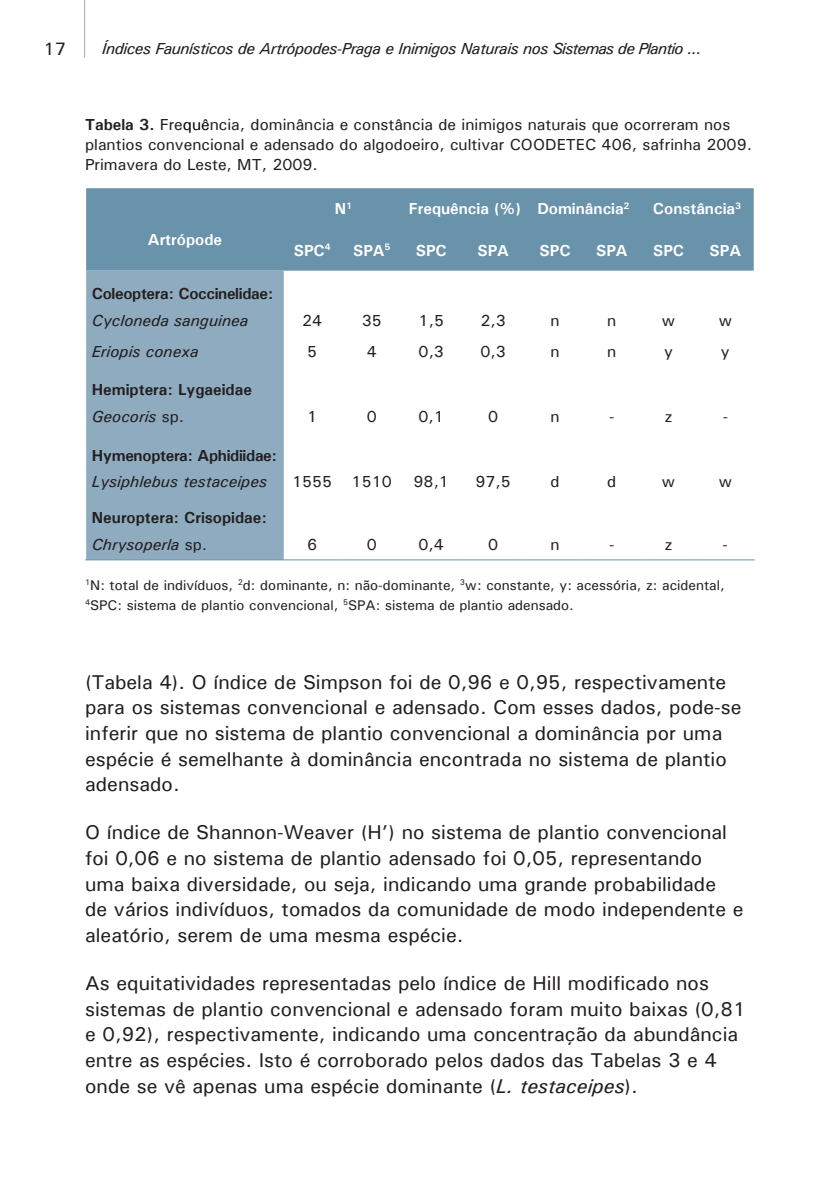
<style>
.page{position:relative;width:840px;height:1191px;background:#fff}
.page>*{position:absolute;margin:0;border:0;box-sizing:border-box;transform-origin:0 0}
.t1{font:500 20px/25.6px "Univers";color:#231f20}
.t2{font:500 18px "Univers";color:#231f20}
.t3{font:500 16px/20px "Univers";color:#231f20}
.t4{font:italic 500 16px "Univers";letter-spacing:-.03em;color:#231f20}
.t5{font:700 16px "Univers";color:#fff}
.t6{font:700 16px/26.8px "Univers";color:#231f20}
.t7{font:italic 500 16px "Univers";color:#231f20}
.t8{font:700 16px "Univers";letter-spacing:-.02em;color:#231f20}
.t9{font:500 14px/20px "Univers";color:#231f20}
.s1{font-weight:700}
.s2{color:#040503}
.s3{font-weight:500;font-style:italic}
.s4{font-weight:500}
.s5{font-style:italic}
</style>
<div class="page">
<hr style="left:84px;top:0;width:1px;height:57px;background:#aca7a9">
<div style="left:86px;top:188px;width:667px;height:83px;background:#6992ab"></div>
<div style="left:86px;top:271px;width:197px;height:288px;background:#8fabc0"></div>
<hr style="left:85px;top:559px;width:198px;height:1px;background:#6992ab">
<hr style="left:283px;top:559px;width:57px;height:1px;background:#6992ab">
<hr style="left:340px;top:559px;width:63px;height:1px;background:#6992ab">
<hr style="left:403px;top:559px;width:56px;height:1px;background:#6992ab">
<hr style="left:459px;top:559px;width:67px;height:1px;background:#6992ab">
<hr style="left:526px;top:559px;width:57px;height:1px;background:#6992ab">
<hr style="left:583px;top:559px;width:56px;height:1px;background:#6992ab">
<hr style="left:639px;top:559px;width:57px;height:1px;background:#6992ab">
<hr style="left:696px;top:559px;width:58px;height:1px;background:#6992ab">
<p class="t2" style="left:44px;top:37px;width:24px">17</p>
<p class="t4" style="left:102px;top:38px;width:600px">Índices Faunísticos de Artrópodes-Praga e Inimigos Naturais nos Sistemas de Plantio ...</p>
<p class="t3" style="left:85px;top:114px;width:668px"><span class="s1">Tabela 3.</span> Fre<span class="s2">quê</span>ncia, dominância e constância de inimigos naturais que ocorreram nos plantios convencional e adensado do algodoeiro, cultivar COODETEC 406, safrinha 2009.<br>Primavera do Leste, MT, 2009.</p>
<p class="t5" style="left:148px;top:229px;width:76px">Artrópode</p>
<p class="t5" style="left:334px;top:199px;width:19px">N<sup>1</sup></p>
<p class="t5" style="left:408px;top:199px;width:222px">Frequência (%) Dominância<sup>2</sup></p>
<p class="t5" style="left:652px;top:199px;width:89px">Constância<sup>3</sup></p>
<p class="t5" style="left:293px;top:240px;width:38px">SPC<sup>4</sup></p>
<p class="t5" style="left:353px;top:240px;width:39px">SPA<sup>5</sup></p>
<p class="t5" style="left:415px;top:240px;width:32px">SPC</p>
<p class="t5" style="left:477px;top:240px;width:33px">SPA</p>
<p class="t5" style="left:539px;top:240px;width:32px">SPC</p>
<p class="t5" style="left:595px;top:240px;width:33px">SPA</p>
<p class="t5" style="left:652px;top:240px;width:32px">SPC</p>
<p class="t5" style="left:709px;top:240px;width:33px">SPA</p>
<p class="t8" style="left:92px;top:283px;width:182px">Coleoptera: Coccinelidae:</p>
<p class="t7" style="left:92px;top:310px;width:158px">Cycloneda sanguinea</p>
<p class="t3" style="left:302px;top:310px;width:22px">24</p>
<p class="t3" style="left:361px;top:310px;width:22px">35</p>
<p class="t3" style="left:418px;top:310px;width:27px">1,5</p>
<p class="t3" style="left:480px;top:310px;width:27px">2,3</p>
<p class="t3" style="left:550px;top:310px;width:11px">n</p>
<p class="t3" style="left:607px;top:310px;width:11px">n</p>
<p class="t3" style="left:661px;top:310px;width:15px">w</p>
<p class="t3" style="left:718px;top:310px;width:15px">w</p>
<p class="t7" style="left:92px;top:341px;width:108px">Eriopis conexa</p>
<p class="t3" style="left:307px;top:341px;width:12px">5</p>
<p class="t3" style="left:366px;top:341px;width:12px">4</p>
<p class="t3" style="left:418px;top:341px;width:27px">0,3</p>
<p class="t3" style="left:480px;top:341px;width:27px">0,3</p>
<p class="t3" style="left:550px;top:341px;width:11px">n</p>
<p class="t3" style="left:607px;top:341px;width:11px">n</p>
<p class="t3" style="left:663px;top:341px;width:10px">y</p>
<p class="t3" style="left:720px;top:341px;width:10px">y</p>
<p class="t6" style="left:92px;top:376px;width:161px">Hemiptera: Lygaeidae<br><span class="s3">Geocoris</span> <span class="s4">sp.</span></p>
<p class="t3" style="left:307px;top:406px;width:12px">1</p>
<p class="t3" style="left:366px;top:406px;width:12px">0</p>
<p class="t3" style="left:418px;top:406px;width:27px">0,1</p>
<p class="t3" style="left:488px;top:406px;width:12px">0</p>
<p class="t3" style="left:550px;top:406px;width:11px">n</p>
<p class="t3" style="left:608px;top:406px;width:7px">-</p>
<p class="t3" style="left:664px;top:406px;width:9px">z</p>
<p class="t3" style="left:722px;top:406px;width:7px">-</p>
<p class="t8" style="left:92px;top:445px;width:186px">Hymenoptera: Aphidiidae:</p>
<p class="t7" style="left:92px;top:471px;width:177px">Lysiphlebus testaceipes</p>
<p class="t3" style="left:292px;top:471px;width:101px">1555 1510</p>
<p class="t3" style="left:413px;top:471px;width:37px">98,1</p>
<p class="t3" style="left:475px;top:471px;width:37px">97,5</p>
<p class="t3" style="left:550px;top:471px;width:11px">d</p>
<p class="t3" style="left:607px;top:471px;width:11px">d</p>
<p class="t3" style="left:661px;top:471px;width:15px">w</p>
<p class="t3" style="left:718px;top:471px;width:15px">w</p>
<p class="t6" style="left:92px;top:504px;width:176px">Neuroptera: Crisopidae:<br><span class="s3">Chrysoperla</span> <span class="s4">sp.</span></p>
<p class="t3" style="left:307px;top:534px;width:12px">6</p>
<p class="t3" style="left:366px;top:534px;width:12px">0</p>
<p class="t3" style="left:418px;top:534px;width:27px">0,4</p>
<p class="t3" style="left:488px;top:534px;width:12px">0</p>
<p class="t3" style="left:550px;top:534px;width:11px">n</p>
<p class="t3" style="left:608px;top:534px;width:7px">-</p>
<p class="t3" style="left:664px;top:534px;width:9px">z</p>
<p class="t3" style="left:722px;top:534px;width:7px">-</p>
<p class="t9" style="left:85px;top:574px;width:640px"><sup>1</sup>N: total de indivíduos, <sup>2</sup>d: dominante, n: não-dominante, <sup>3</sup>w: constante, y: acessória, z: acidental,<br><sup>4</sup>SPC: sistema de plantio convencional, <sup>5</sup>SPA: sistema de plantio adensado.</p>
<p class="t1" style="left:85px;top:668px;width:657px">(Tabela 4). O índice de Simpson foi de 0,96 e 0,95, respectivamente para os sistemas convencional e adensado. Com esses dados, pode-se inferir que no sistema de plantio convencional a dominância por uma espécie é semelhante à dominância encontrada no sistema de plantio adensado.</p>
<p class="t1" style="left:85px;top:819px;width:659px">O índice de Shannon-Weaver (H’) no sistema de plantio convencional foi 0,06 e no sistema de plantio adensado foi 0,05, representando uma baixa diversidade, ou seja, indicando uma grande probabilidade<br>de vários indivíduos, tomados da comunidade de modo independente e aleatório, serem de uma mesma espécie.</p>
<p class="t1" style="left:85px;top:970px;width:661px">As equitatividades representadas pelo índice de Hill modificado nos sistemas de plantio convencional e adensado foram muito baixas (0,81 e 0,92), respectivamente, indicando uma concentração da abundância entre as espécies. Isto é corroborado pelos dados das Tabelas 3 e 4 onde se vê apenas uma espécie dominante (<span class="s5">L. testaceipes</span>).</p>
</div>
